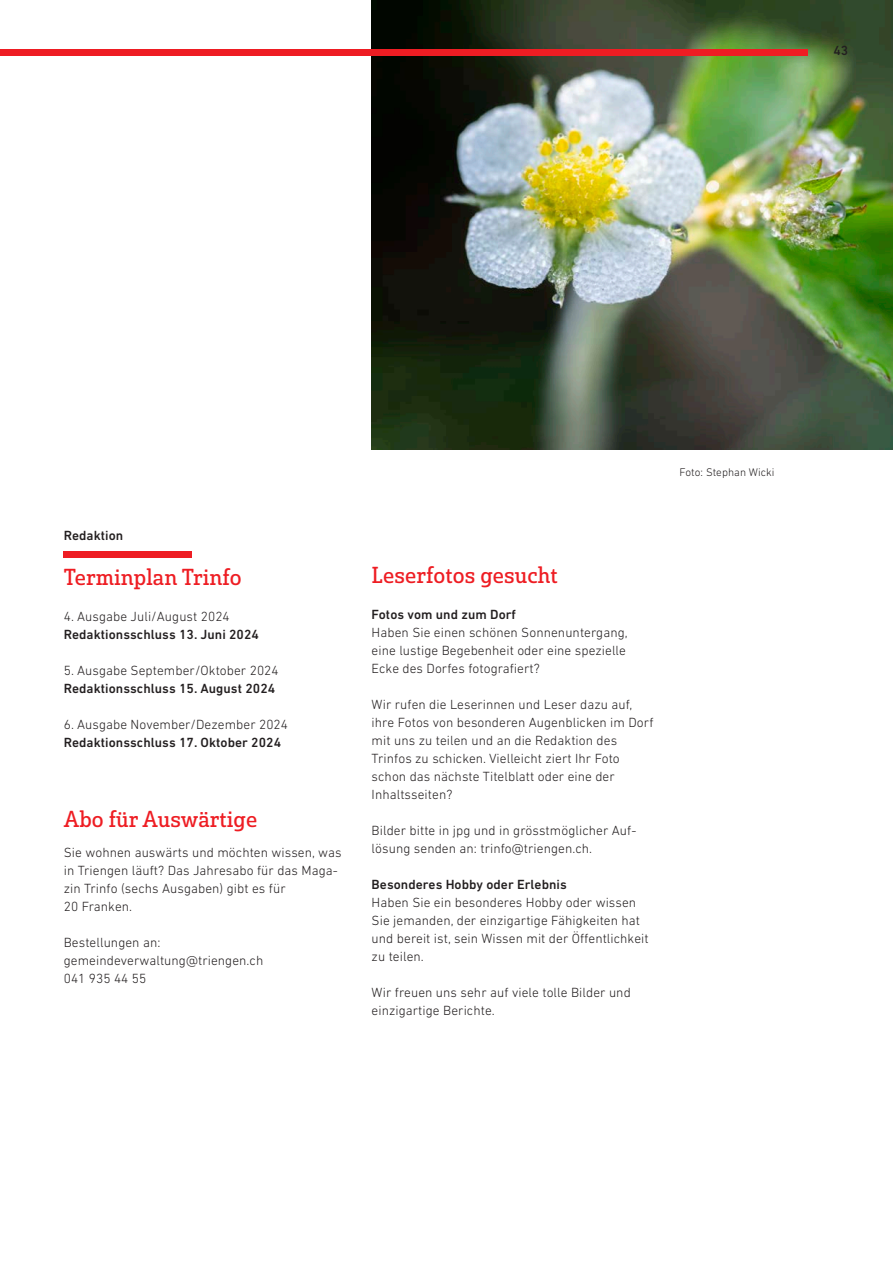
<style>
.page{position:relative;width:893px;height:1263px;background:#fff}
.page>*{position:absolute;margin:0;border:0;box-sizing:border-box;transform-origin:0 0}
.Grundtext_Trinfo{font:22.5px "Solitas Slab Nor Reg";letter-spacing:.005em;color:#ee1d23}
.Grundtext_Trinfo-2{font:300 13.5px/18px "DIN Next LT Pro";letter-spacing:.005em;color:#231f20}
.Grundtext_Trinfo-3{font:500 13.5px "DIN Next LT Pro";letter-spacing:.005em;color:#231f20}
.Grundtext_Raster_Trinfo{font:500 13.5px "DIN Next LT Pro";letter-spacing:.005em;color:#231f20}
.Kleintext_Trinfo{font:300 11.25px "DIN Next LT Pro";letter-spacing:.005em;color:#231f20}
</style>
<div class="page">
<div style="left:64px;top:551px;width:128px;height:7px;background:#ee1d23"></div>
<img style="left:372px;top:0;width:521px;height:450px">
<div style="left:0;top:49px;width:808px;height:6px;background:#ee1d23"></div>
<p class="Grundtext_Trinfo-3" style="left:833px;top:43px;width:16px">43</p>
<p class="Grundtext_Raster_Trinfo" style="left:64px;top:527px;width:61px">Redaktion</p>
<p class="Grundtext_Trinfo" style="left:64px;top:563px;width:179px">Terminplan Trinfo</p>
<p class="Grundtext_Trinfo-2" style="left:64px;top:607px;width:167px">4. Ausgabe Juli/August 2024</p>
<p class="Grundtext_Trinfo-3" style="left:64px;top:626px;width:197px">Redaktionsschluss 13. Juni 2024</p>
<p class="Grundtext_Trinfo-2" style="left:64px;top:661px;width:216px">5. Ausgabe September/Oktober 2024</p>
<p class="Grundtext_Trinfo-3" style="left:64px;top:680px;width:213px">Redaktionsschluss 15. August 2024</p>
<p class="Grundtext_Trinfo-2" style="left:64px;top:715px;width:226px">6. Ausgabe November/Dezember 2024</p>
<p class="Grundtext_Trinfo-3" style="left:64px;top:734px;width:219px">Redaktionsschluss 17. Oktober 2024</p>
<p class="Grundtext_Trinfo" style="left:64px;top:805px;width:195px">Abo für Auswärtige</p>
<p class="Grundtext_Trinfo-2" style="left:64px;top:843px;width:279px">Sie wohnen auswärts und möchten wissen, was in Triengen läuft? Das Jahresabo für das Maga&shy;zin Trinfo (sechs Ausgaben) gibt es für<br>20 Franken.</p>
<p class="Grundtext_Trinfo-2" style="left:64px;top:933px;width:98px">Bestellungen an:</p>
<p class="Grundtext_Trinfo-2" style="left:64px;top:951px;width:201px">gemeindeverwaltung@triengen.ch</p>
<p class="Grundtext_Trinfo-2" style="left:64px;top:969px;width:84px">041 935 44 55</p>
<p class="Kleintext_Trinfo" style="left:679px;top:466px;width:96px">Foto: Stephan Wicki</p>
<p class="Grundtext_Trinfo" style="left:372px;top:561px;width:188px">Leserfotos gesucht</p>
<p class="Grundtext_Trinfo-3" style="left:372px;top:607px;width:146px">Fotos vom und zum Dorf</p>
<p class="Grundtext_Trinfo-2" style="left:372px;top:623px;width:258px">Haben Sie einen schönen Sonnenuntergang, eine lustige Begebenheit oder eine spezielle<br>Ecke des Dorfes fotografiert?</p>
<p class="Grundtext_Trinfo-2" style="left:372px;top:695px;width:283px">Wir rufen die Leserinnen und Leser dazu auf, ihre Fotos von besonderen Augenblicken im Dorf mit uns zu teilen und an die Redaktion des Trinfos zu schicken. Vielleicht ziert Ihr Foto schon das nächste Titelblatt oder eine der Inhaltsseiten?</p>
<p class="Grundtext_Trinfo-2" style="left:372px;top:821px;width:266px">Bilder bitte in jpg und in grösstmöglicher Auf&shy;lösung senden an: trinfo@triengen.ch.</p>
<p class="Grundtext_Trinfo-3" style="left:372px;top:877px;width:197px">Besonderes Hobby oder Erlebnis</p>
<p class="Grundtext_Trinfo-2" style="left:372px;top:893px;width:278px">Haben Sie ein besonderes Hobby oder wissen Sie jemanden, der einzigartige Fähigkeiten hat und bereit ist, sein Wissen mit der Öffentlichkeit zu teilen.</p>
<p class="Grundtext_Trinfo-2" style="left:372px;top:983px;width:261px">Wir freuen uns sehr auf viele tolle Bilder und einzigartige Berichte.</p>
</div>
